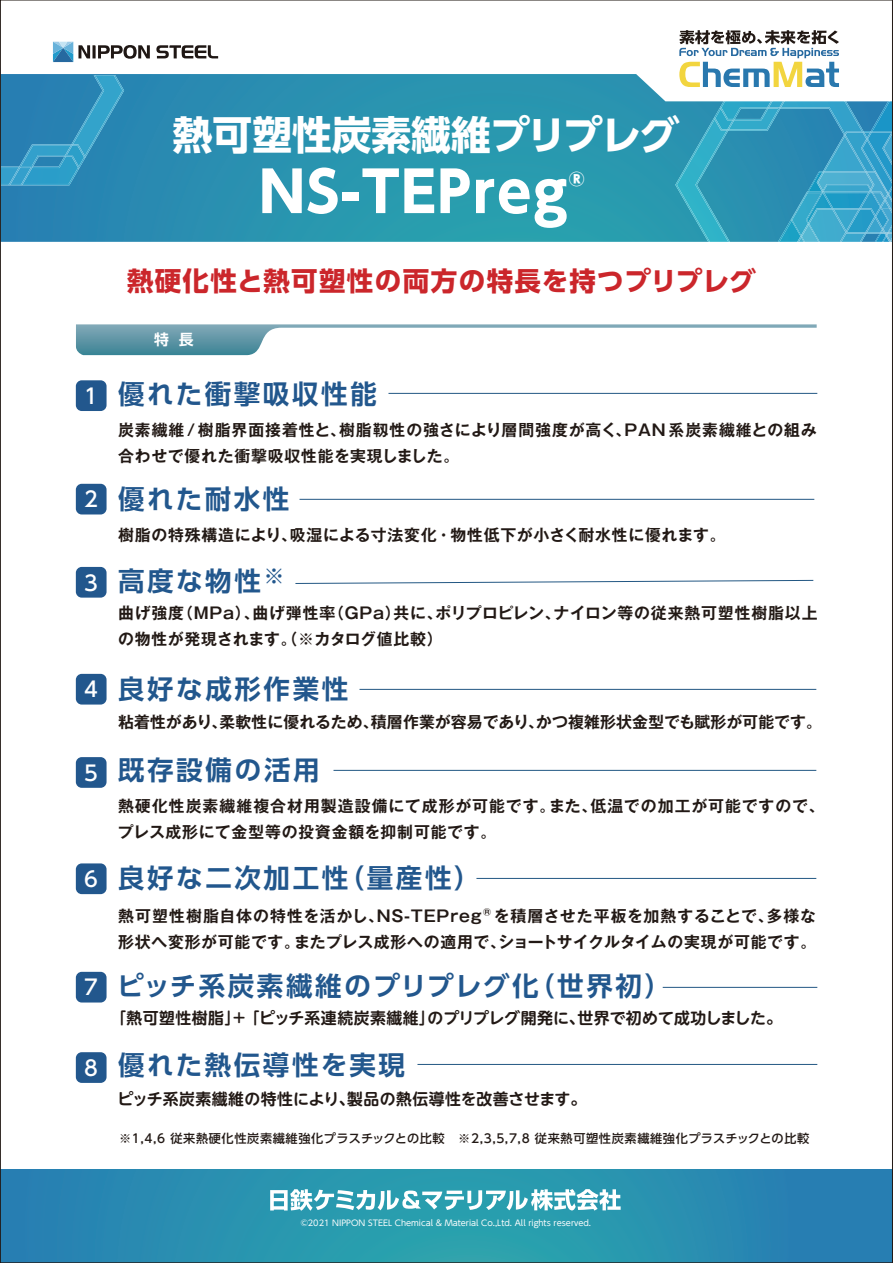
<style>
.page{position:relative;width:893px;height:1263px;background:#fff}
.page>*{position:absolute;margin:0;border:0;box-sizing:border-box;transform-origin:0 0}
.t1{font:55.65px "UD Shin Go Pro Bold 90 msp RKSJ H";letter-spacing:.03em;color:#fff}
.t2{font:39.75px "UD Shin Go Pro Bold 90 msp RKSJ H";color:#fff}
.t3{font:26.55px "UD Shin Go Pro De Bold 90 msp RKSJ H";letter-spacing:.1em;color:#22578d}
.t4{font:26.55px "UD Shin Go Pro Bold 90 msp RKSJ H";letter-spacing:.05em;color:#cb262b}
.t5{font:15.9px/25.5px "Gothic MB101 Pro De Bold 90 msp RKSJ H";letter-spacing:.05em;color:#221915}
.t6{font:15.9px "UD Shin M Go Pro De Bold 90 msp RKSJ H";letter-spacing:.025em;color:#221915}
.t7{font:15.9px "Gothic MB101 Pro De Bold 90 msp RKSJ H";letter-spacing:.005em;color:#221915}
.t8{font:14.85px "UD Shin Go Pro De Bold 90 msp RKSJ H";color:#fff}
.t9{font:12.15px "UD Shin Go Pro Medium 90 msp RKSJ H";letter-spacing:.05em;color:#221915}
.t10{font:8.25px "UD Shin Go Pro Regular 90 msp RKSJ H";color:#fff}
.s1{font-family:"UD Shin Go Pro Medium 90 msp RKSJ H";font-size:20.85px;color:#fff}
</style>
<div class="page">
<svg style="left:2px;top:101px;width:673px;height:141px;background:#2993af"></svg>
<svg style="left:2px;top:101px;width:122px;height:84px;background:#2e8dbb"></svg>
<svg style="left:2px;top:41px;width:663px;height:60px"></svg>
<svg style="left:53px;top:42px;width:97px;height:20px"></svg>
<svg style="left:156px;top:45px;width:62px;height:13px"></svg>
<svg style="left:675px;top:30px;width:218px;height:213px"></svg>
<svg style="left:76px;top:324px;width:741px;height:31px"></svg>
<div style="left:76px;top:380px;width:31px;height:31px;background:#22578d;border-radius:6px"></div>
<hr style="left:388px;top:393px;width:429px;height:1px;background:#225783">
<div style="left:76px;top:484px;width:31px;height:30px;background:#22578d;border-radius:6px"></div>
<hr style="left:299px;top:499px;width:515px;height:1px;background:#225783">
<div style="left:76px;top:674px;width:31px;height:31px;background:#22578d;border-radius:6px"></div>
<hr style="left:359px;top:689px;width:457px;height:1px;background:#225783">
<div style="left:76px;top:757px;width:31px;height:31px;background:#22578d;border-radius:6px"></div>
<hr style="left:333px;top:770px;width:483px;height:1px;background:#225783">
<div style="left:76px;top:863px;width:31px;height:31px;background:#22578d;border-radius:6px"></div>
<hr style="left:476px;top:878px;width:340px;height:1px;background:#225783">
<div style="left:76px;top:972px;width:31px;height:31px;background:#22578d;border-radius:6px"></div>
<hr style="left:663px;top:987px;width:154px;height:1px;background:#225783">
<div style="left:76px;top:1052px;width:31px;height:31px;background:#22578d;border-radius:6px"></div>
<hr style="left:417px;top:1064px;width:400px;height:1px;background:#225783">
<div style="left:76px;top:567px;width:31px;height:31px;background:#22578d;border-radius:6px"></div>
<svg style="left:295px;top:580px;width:519px;height:4px"></svg>
<svg style="left:2px;top:1169px;width:888px;height:92px;background:#288eb0"></svg>
<svg style="left:270px;top:1188px;width:351px;height:23px"></svg>
<h2 class="t2" style="left:173px;top:120px;width:548px">熱可塑性炭素繊維プリプレグ　</h2>
<h1 class="t1" style="left:259px;top:171px;width:343px">NS-TEPreg<sup>®</sup></h1>
<h3 class="t4" style="left:127px;top:271px;width:630px">熱硬化性と熱可塑性の両方の特長を持つプリプレグ</h3>
<p class="t8" style="left:154px;top:334px;width:41px">特 長</p>
<h3 class="t3" style="left:84px;top:384px;width:294px"><span class="s1">1</span> 優れた衝撃吸収性能</h3>
<p class="t5" style="left:118px;top:420px;width:700px">炭素繊維 / 樹脂界面接着性と、樹脂靱性の強さにより層間強度が高く、PAN 系炭素繊維との組み合わせで優れた衝撃吸収性能を実現しました。</p>
<h3 class="t3" style="left:84px;top:490px;width:207px"><span class="s1">2</span> 優れた耐水性</h3>
<p class="t5" style="left:118px;top:525px;width:609px">樹脂の特殊構造により、吸湿による寸法変化・物性低下が小さく耐水性に優れます。</p>
<h3 class="t3" style="left:84px;top:571px;width:202px"><span class="s1">3</span> 高度な物性<sup>※</sup></h3>
<p class="t5" style="left:118px;top:603px;width:701px">曲げ強度（MPa）、曲げ弾性率（GPa）共に、ポリプロピレン、ナイロン等の従来熱可塑性樹脂以上の物性が発現されます。（※カタログ値比較）</p>
<h3 class="t3" style="left:84px;top:679px;width:266px"><span class="s1">4</span> 良好な成形作業性</h3>
<p class="t7" style="left:118px;top:716px;width:705px">粘着性があり、柔軟性に優れるため、積層作業が容易であり、かつ複雑形状金型でも賦形が可能です。</p>
<h3 class="t3" style="left:84px;top:760px;width:266px"><span class="s1">5</span> 既存設備の活用　</h3>
<p class="t5" style="left:118px;top:796px;width:708px">熱硬化性炭素繊維複合材用製造設備にて成形が可能です。また、低温での加工が可能ですので、プレス成形にて金型等の投資金額を抑制可能です。</p>
<h3 class="t3" style="left:84px;top:868px;width:398px"><span class="s1">6</span> 良好な二次加工性（量産性）</h3>
<p class="t5" style="left:118px;top:906px;width:700px">熱可塑性樹脂自体の特性を活かし、NS-TEPreg®を積層させた平板を加熱することで、多様な形状へ変形が可能です。またプレス成形への適用で、ショートサイクルタイムの実現が可能です。</p>
<h3 class="t3" style="left:84px;top:976px;width:588px"><span class="s1">7</span> ピッチ系炭素繊維のプリプレグ化（世界初）</h3>
<p class="t6" style="left:110px;top:1012px;width:673px">「熱可塑性樹脂」+ 「ピッチ系連続炭素繊維」のプリプレグ開発に、世界で初めて成功しました。</p>
<h3 class="t3" style="left:84px;top:1055px;width:322px"><span class="s1">8</span> 優れた熱伝導性を実現</h3>
<p class="t6" style="left:117px;top:1093px;width:470px">ピッチ系炭素繊維の特性により、製品の熱伝導性を改善させます。</p>
<p class="t9" style="left:119px;top:1133px;width:692px">※1,4,6 従来熱硬化性炭素繊維強化プラスチックとの比較　※2,3,5,7,8 従来熱可塑性炭素繊維強化プラスチックとの比較</p>
<p class="t10" style="left:312px;top:1219px;width:281px">©NIPPON STEEL Chemical &amp; Material Co.,Ltd. All rights reserved.rved.</p>
<p class="t10" style="left:301px;top:1220px;width:267px">©2021 NIPPON STEEL Chemical &amp; Material Co.,Ltd. All rights res</p>
</div>
